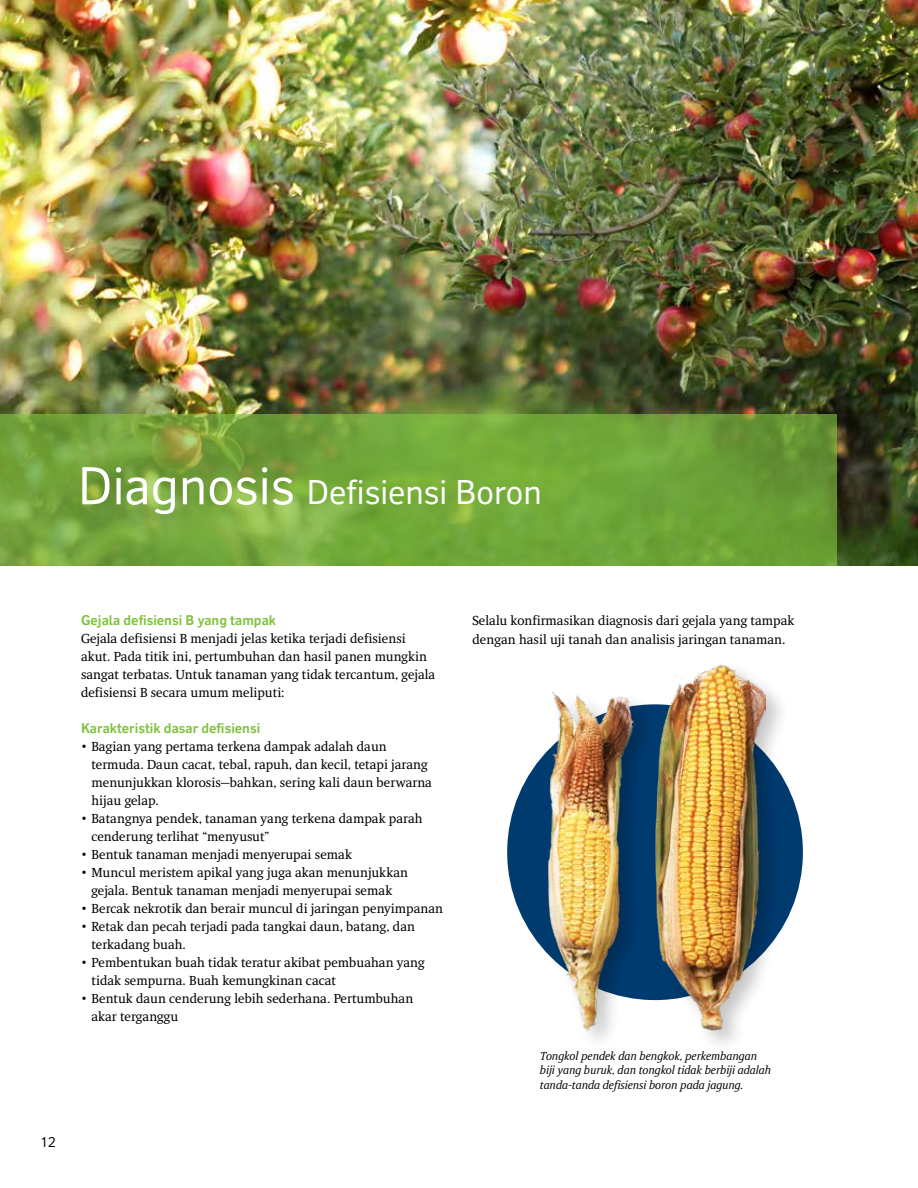
<style>
.page{position:relative;width:918px;height:1188px;background:#fff}
.page>*{position:absolute;margin:0;border:0;box-sizing:border-box;transform-origin:0 0}
.t1{font:33px "RT Vickerman";color:#fff}
.t2{font:13.5px/18px "RT Albanese";color:#000}
.t3{font:700 13.5px "RT Vickerman";color:#82c341}
.t4{font:13.5px "RT Vickerman";color:#000}
.t5{font:italic 12px/14.4px "RT Albanese";color:#000}
.s1{font-size:51px}
</style>
<div class="page">
<img style="left:0;top:0;width:918px;height:565px">
<svg style="left:0;top:414px;width:837px;height:151px;background:#73a53b"></svg>
<div style="left:507px;top:704px;width:296px;height:296px;background:#003b70;border-radius:50%"></div>
<div style="left:544px;top:660px;width:246px;height:394px;background:#000;opacity:.23"></div>
<img style="left:549px;top:664px;width:217px;height:366px">
<h1 class="t1" style="left:78px;top:472px;width:465px"><span class="s1">Diagnosis</span> Defisiensi Boron</h1>
<p class="t3" style="left:81px;top:611px;width:197px">Gejala defisiensi B yang tampak</p>
<p class="t2" style="left:81px;top:629px;width:356px">Gejala defisiensi B menjadi jelas ketika terjadi defisiensi akut. Pada titik ini, pertumbuhan dan hasil panen mungkin sangat terbatas. Untuk tanaman yang tidak tercantum, gejala defisiensi B secara umum meliputi:</p>
<p class="t3" style="left:81px;top:719px;width:181px">Karakteristik dasar defisiensi</p>
<p class="t2" style="left:92px;top:737px;width:342px;text-indent:-11px">• Bagian yang pertama terkena dampak adalah daun termuda. Daun cacat, tebal, rapuh, dan kecil, tetapi jarang menunjukkan klorosis—bahkan, sering kali daun berwarna hijau gelap.</p>
<p class="t2" style="left:92px;top:809px;width:333px;text-indent:-11px">• Batangnya pendek, tanaman yang terkena dampak parah cenderung terlihat “menyusut”</p>
<p class="t2" style="left:81px;top:845px;width:272px">• Bentuk tanaman menjadi menyerupai semak</p>
<p class="t2" style="left:81px;top:863px;width:329px;text-align:center">• Muncul meristem apikal yang juga akan menunjukkan gejala. Bentuk tanaman menjadi menyerupai semak</p>
<p class="t2" style="left:81px;top:899px;width:364px">• Bercak nekrotik dan berair muncul di jaringan penyimpanan</p>
<p class="t2" style="left:92px;top:917px;width:325px;text-indent:-11px">• Retak dan pecah terjadi pada tangkai daun, batang, dan terkadang buah.</p>
<p class="t2" style="left:92px;top:953px;width:335px;text-indent:-11px">• Pembentukan buah tidak teratur akibat pembuahan yang tidak sempurna. Buah kemungkinan cacat</p>
<p class="t2" style="left:92px;top:989px;width:323px;text-indent:-11px">• Bentuk daun cenderung lebih sederhana. Pertumbuhan akar terganggu</p>
<p class="t4" style="left:40px;top:1134px;width:17px">12</p>
<p class="t2" style="left:472px;top:610px;width:324px;line-height:19.5px">Selalu konfirmasikan diagnosis dari gejala yang tampak dengan hasil uji tanah dan analisis jaringan tanaman.</p>
<p class="t5" style="left:540px;top:1049px;width:233px">Tongkol pendek dan bengkok, perkembangan biji yang buruk, dan tongkol tidak berbiji adalah tanda-tanda defisiensi boron pada jagung.</p>
</div>
